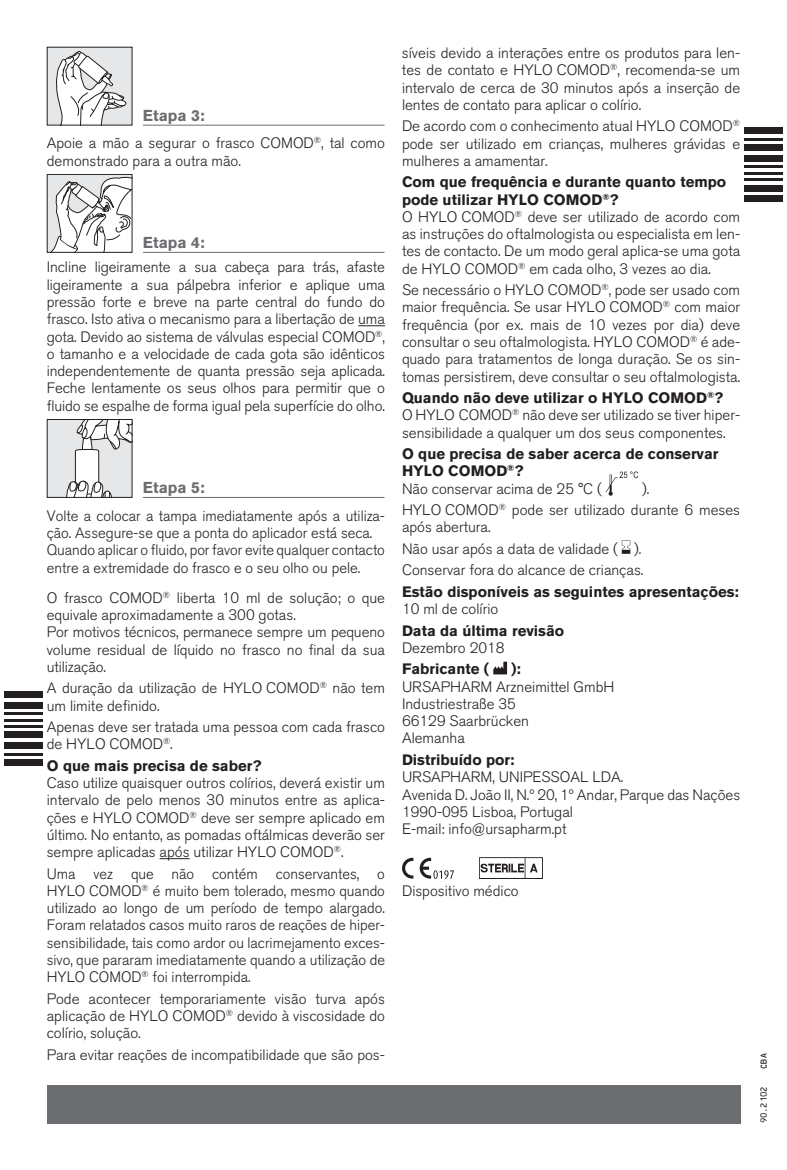
<style>
.page{position:relative;width:787px;height:1170px;background:#fff}
.page>*{position:absolute;margin:0;border:0;box-sizing:border-box;transform-origin:0 0}
.t1{font:700 15.75px "Akzidenz Grotesk Pro";color:#6c6d70}
.t2{font:300 15px/17.2px "Akzidenz Grotesk Pro";color:#231f20}
.t3{font:700 15px/17.2px "Akzidenz Grotesk Pro";color:#231f20}
.s1{font-weight:700}
.s2{font-weight:300}
</style>
<div class="page">
<hr style="left:160px;top:858px;width:30px;height:1px;background:#231f20">
<div style="left:47px;top:47px;width:85px;height:78px;background:#e6e7e9"></div>
<svg style="left:56px;top:50px;width:71px;height:73px"></svg>
<hr style="left:143px;top:125px;width:241px;height:1px;background:#6c6d70">
<svg style="left:49px;top:176px;width:81px;height:75px"></svg>
<div style="left:47px;top:174px;width:85px;height:79px;border:1px solid #231f20"></div>
<hr style="left:143px;top:252px;width:241px;height:1px;background:#6c6d70">
<svg style="left:358px;top:325px;width:27px;height:1px"></svg>
<div style="left:47px;top:419px;width:85px;height:78px;background:#e6e7e9"></div>
<svg style="left:66px;top:421px;width:64px;height:74px"></svg>
<div style="left:47px;top:419px;width:85px;height:78px;border:1px solid #231f20"></div>
<hr style="left:143px;top:497px;width:241px;height:1px;background:#6c6d70">
<svg style="left:605px;top:471px;width:33px;height:24px"></svg>
<svg style="left:621px;top:540px;width:9px;height:14px"></svg>
<svg style="left:493px;top:661px;width:14px;height:13px"></svg>
<img style="left:479px;top:857px;width:64px;height:21px">
<svg style="left:402px;top:857px;width:11px;height:21px"></svg>
<svg style="left:419px;top:857px;width:35px;height:21px"></svg>
<div style="left:47px;top:1084px;width:693px;height:39px;background:#6c6d70"></div>
<div style="left:744px;top:196px;width:38px;height:6px;background:#231f20"></div>
<div style="left:744px;top:185px;width:38px;height:6px;background:#231f20"></div>
<hr style="left:744px;top:179px;width:38px;height:2px;background:#231f20">
<hr style="left:744px;top:172px;width:38px;height:2px;background:#231f20">
<hr style="left:744px;top:166px;width:38px;height:2px;background:#231f20">
<div style="left:744px;top:155px;width:38px;height:7px;background:#231f20"></div>
<div style="left:744px;top:145px;width:38px;height:6px;background:#231f20"></div>
<hr style="left:744px;top:138px;width:38px;height:2px;background:#231f20">
<div style="left:744px;top:128px;width:38px;height:6px;background:#231f20"></div>
<div style="left:4px;top:691px;width:39px;height:6px;background:#231f20"></div>
<div style="left:4px;top:702px;width:39px;height:6px;background:#231f20"></div>
<hr style="left:4px;top:712px;width:39px;height:2px;background:#231f20">
<hr style="left:4px;top:719px;width:39px;height:2px;background:#231f20">
<hr style="left:4px;top:725px;width:39px;height:2px;background:#231f20">
<div style="left:4px;top:731px;width:39px;height:7px;background:#231f20"></div>
<div style="left:4px;top:742px;width:39px;height:6px;background:#231f20"></div>
<hr style="left:4px;top:753px;width:39px;height:2px;background:#231f20">
<div style="left:4px;top:759px;width:39px;height:6px;background:#231f20"></div>
<p class="t1" style="left:143px;top:105px;width:63px">Etapa 3:</p>
<p class="t2" style="left:47px;top:134px;width:340px">Apoie a mão a segurar o frasco COMOD<sup>®</sup>, tal como demonstrado para a outra mão.</p>
<p class="t1" style="left:143px;top:232px;width:63px">Etapa 4:</p>
<p class="t2" style="left:47px;top:258px;width:340px;text-align:justify">Incline ligeiramente a sua cabeça para trás, afaste ligeiramente a sua pálpebra inferior e aplique uma pressão forte e breve na parte central do fundo do frasco. Isto ativa o mecanismo para a libertação de uma gota. Devido ao sistema de válvulas especial COMOD<sup>®</sup>, o tamanho e a velocidade de cada gota são idênticos independentemente de quanta pressão seja aplicada.<br>Feche lentamente os seus olhos para permitir que o fluido se espalhe de forma igual pela superfície do olho.</p>
<p class="t1" style="left:143px;top:477px;width:63px">Etapa 5:</p>
<p class="t2" style="left:47px;top:507px;width:340px">Volte a colocar a tampa imediatamente após a utiliza&shy;ção. Assegure-se que a ponta do aplicador está seca.<br>Quando aplicar o fluido, por favor evite qualquer contacto entre a extremidade do frasco e o seu olho ou pele.</p>
<p class="t2" style="left:47px;top:589px;width:340px">O frasco COMOD<sup>®</sup> liberta 10 ml de solução; o que equivale aproximadamente a 300 gotas.<br>Por motivos técnicos, permanece sempre um pequeno volume residual de líquido no frasco no final da sua utilização.</p>
<p class="t2" style="left:47px;top:679px;width:340px">A duração da utilização de HYLO COMOD<sup>®</sup> não tem um limite definido.</p>
<p class="t2" style="left:47px;top:718px;width:340px">Apenas deve ser tratada uma pessoa com cada frasco de HYLO COMOD<sup>®</sup>.</p>
<p class="t3" style="left:47px;top:756px;width:216px">O que mais precisa de saber?</p>
<p class="t2" style="left:47px;top:774px;width:340px;text-align:justify">Caso utilize quaisquer outros colírios, deverá existir um intervalo de pelo menos 30 minutos entre as aplica&shy;ções e HYLO COMOD<sup>®</sup> deve ser sempre aplicado em último. No entanto, as pomadas oftálmicas deverão ser sempre aplicadas após utilizar HYLO COMOD<sup>®</sup>.</p>
<p class="t2" style="left:47px;top:864px;width:340px;text-align:justify">Uma vez que não contém conservantes, o HYLO COMOD<sup>®</sup> é muito bem tolerado, mesmo quando utilizado ao longo de um período de tempo alargado.<br>Foram relatados casos muito raros de reações de hiper&shy;sensibilidade, tais como ardor ou lacrimejamento exces&shy;sivo, que pararam imediatamente quando a utilização de HYLO COMOD<sup>®</sup> foi interrompida.</p>
<p class="t2" style="left:47px;top:989px;width:340px;text-align:justify">Pode acontecer temporariamente visão turva após aplicação de HYLO COMOD<sup>®</sup> devido à viscosidade do colírio, solução.</p>
<p class="t2" style="left:47px;top:1045px;width:340px">Para evitar reações de incompatibilidade que são pos-</p>
<p class="t2" style="left:402px;top:44px;width:340px;text-align:justify">síveis devido a interações entre os produtos para len&shy;tes de contato e HYLO COMOD<sup>®</sup>, recomenda-se um intervalo de cerca de 30 minutos após a inserção de lentes de contato para aplicar o colírio.</p>
<p class="t2" style="left:402px;top:117px;width:340px;text-align:justify">De acordo com o conhecimento atual HYLO COMOD<sup>® </sup>pode ser utilizado em crianças, mulheres grávidas e mulheres a amamentar.</p>
<p class="t2" style="left:402px;top:173px;width:340px"><span class="s1">Com que frequência e durante quanto tempo pode utilizar HYLO COMOD</span><sup>®</sup><span class="s1">?<br></span>O HYLO COMOD<sup>®</sup> deve ser utilizado de acordo com as instruções do oftalmologista ou especialista em len&shy;tes de contacto. De um modo geral aplica-se uma gota de HYLO COMOD<sup>®</sup> em cada olho, 3 vezes ao dia.</p>
<p class="t2" style="left:402px;top:281px;width:340px;text-align:justify">Se necessário o HYLO COMOD<sup>®</sup>, pode ser usado com maior frequência. Se usar HYLO COMOD<sup>®</sup> com maior frequência (por ex. mais de 10 vezes por dia) deve consultar o seu oftalmologista. HYLO COMOD<sup>®</sup> é ade&shy;quado para tratamentos de longa duração. Se os sin&shy;tomas persistirem, deve consultar o seu oftalmologista.</p>
<p class="t2" style="left:402px;top:389px;width:340px"><span class="s1">Quando não deve utilizar o HYLO COMOD</span><sup>®</sup><span class="s1">?<br></span>O HYLO COMOD<sup>®</sup> não deve ser utilizado se tiver hiper&shy;sensibilidade a qualquer um dos seus componentes.</p>
<p class="t3" style="left:402px;top:445px;width:318px">O que precisa de saber acerca de conservar<br>HYLO COMOD<sup>®</sup>?<br><span class="s2">Não conservar acima de 25 °C (</span></p>
<p class="t2" style="left:402px;top:477px;width:340px;line-height:21.5px;text-indent:240px">).<br>HYLO COMOD<sup>®</sup> pode ser utilizado durante 6 meses</p>
<p class="t2" style="left:402px;top:516px;width:243px;line-height:21.5px">após abertura.<br>Não usar após a data de validade ( ).<br>Conservar fora do alcance de crianças.</p>
<p class="t3" style="left:402px;top:582px;width:338px">Estão disponíveis as seguintes apresentações:</p>
<p class="t2" style="left:402px;top:600px;width:98px">10 ml de colírio</p>
<p class="t3" style="left:402px;top:621px;width:164px">Data da última revisão</p>
<p class="t2" style="left:402px;top:639px;width:104px">Dezembro 2018</p>
<p class="t3" style="left:402px;top:660px;width:88px">Fabricante (</p>
<p class="t3" style="left:511px;top:660px;width:11px">):</p>
<p class="t2" style="left:402px;top:677px;width:214px">URSAPHARM Arzneimittel GmbH<br>Industriestraße 35<br>66129 Saarbrücken<br>Alemanha</p>
<p class="t3" style="left:402px;top:750px;width:114px">Distribuído por:</p>
<p class="t2" style="left:402px;top:768px;width:340px">URSAPHARM, UNIPESSOAL LDA.<br>Avenida D. João II, N.º 20, 1º Andar, Parque das Nações 1990-095 Lisboa, Portugal<br>E-mail: info@ursapharm.pt</p>
<p class="t2" style="left:402px;top:882px;width:118px">Dispositivo médico</p>
</div>
